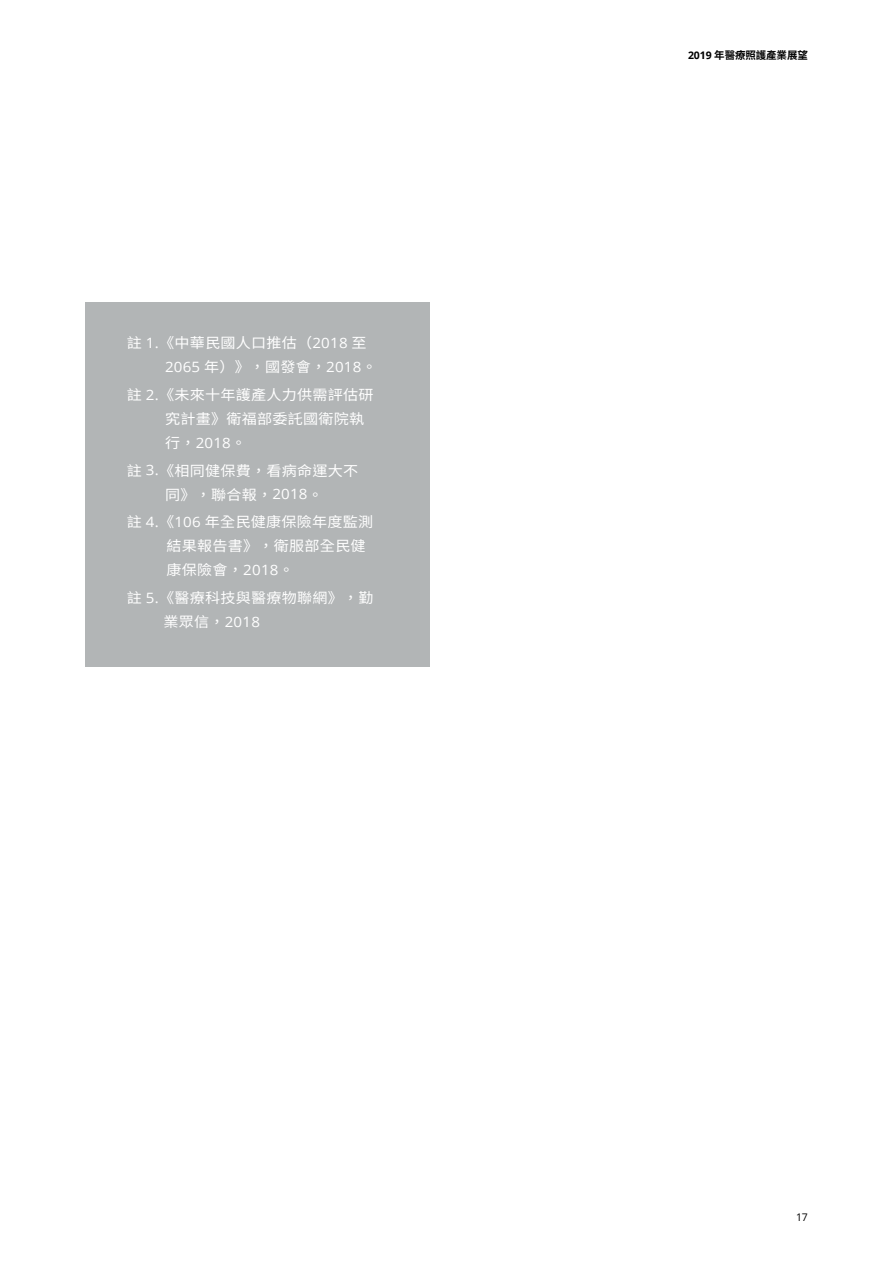
<style>
.page{position:relative;width:893px;height:1263px;background:#fff}
.page>*{position:absolute;margin:0;border:0;box-sizing:border-box;transform-origin:0 0}
.t1{font:14.25px/24px "Noto Sans CJ Ktc";letter-spacing:.015em;color:#fff;scale:1.06 1}
.t2{font:14.25px "Open Sans";color:#fff;scale:1.06 1}
.t3{font:700 10.5px "Noto Sans CJ Ktc";letter-spacing:-.01em;color:#000}
.t4{font:10.5px "Open Sans";color:#000}
.s1{font-family:"Open Sans"}
.s2{font-family:"Noto Sans CJ Ktc"}
</style>
<div class="page">
<div style="left:85px;top:302px;width:344px;height:364px;background:#b2b5b6"></div>
<p class="t1" style="left:165px;top:331px;width:201px;text-indent:-38px">註 <span class="s1">1.</span>《中華民國人口推估（<span class="s1">2018</span> 至<br><span class="s1">2065</span> 年）》，國發會，<span class="s1">2018</span>。</p>
<p class="t1" style="left:165px;top:383px;width:198px;text-indent:-38px">註 <span class="s1">2.</span>《未來十年護產人力供需評估研究計畫》衛福部委託國衛院執</p>
<p class="t2" style="left:165px;top:433px;width:78px"><span class="s2">行，</span>2018<span class="s2">。</span></p>
<p class="t1" style="left:127px;top:459px;width:220px;text-align:center">註 <span class="s1">3.</span>《相同健保費，看病命運大不同》，聯合報，<span class="s1">2018</span>。</p>
<p class="t1" style="left:167px;top:510px;width:196px;text-indent:-40px">註 <span class="s1">4.</span>《<span class="s1">106</span> 年全民健康保險年度監測結果報告書》，衛服部全民健康保險會，<span class="s1">2018</span>。</p>
<p class="t1" style="left:163px;top:586px;width:200px;text-indent:-37px">註 <span class="s1">5.</span>《醫療科技與醫療物聯網》，勤業眾信，<span class="s1">2018</span></p>
<p class="t3" style="left:688px;top:50px;width:121px"><span class="s1">2019</span> 年醫療照護產業展望</p>
<p class="t4" style="left:796px;top:1210px;width:13px">17</p>
</div>
